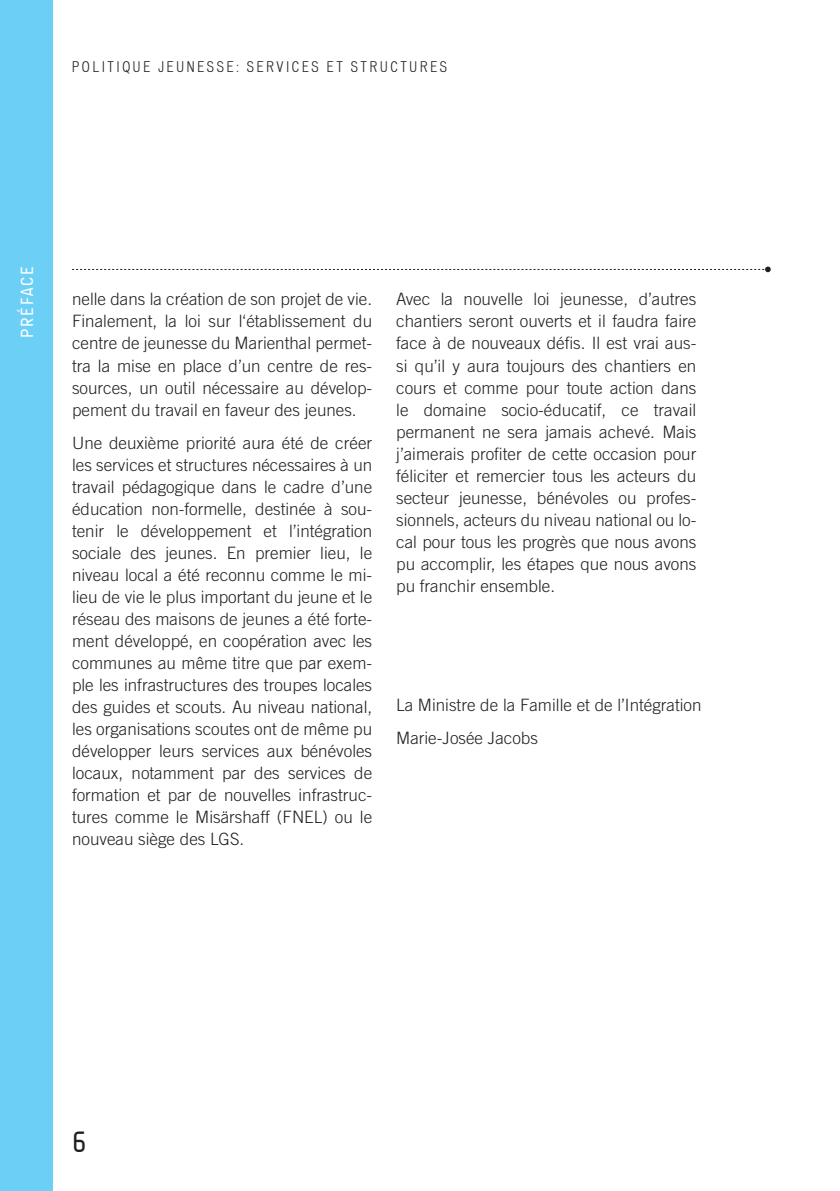
<style>
.page{position:relative;width:840px;height:1191px;background:#fff}
.page>*{position:absolute;margin:0;border:0;box-sizing:border-box;transform-origin:0 0}
.t1{font:18px "A Udimat";letter-spacing:.1em;color:#fff}
.t2{font:300 17px/22px "Trade Gothic";color:#231f20;text-align:justify}
.t3{font:100 condensed 14px "Vonnes";letter-spacing:.2em;color:#231f20}
</style>
<div class="page">
<svg style="left:72px;top:266px;width:698px;height:6px"></svg>
<div style="left:0;top:0;width:53px;height:1191px;background:#6bcff6"></div>
<p class="t3" style="left:72px;top:59px;width:376px">POLITIQUE JEUNESSE: SERVICES ET STRUCTURES</p>
<p class="t1" style="left:17px;top:338px;width:71px;rotate:-90deg">Préface</p>
<p class="t2" style="left:72px;top:288px;width:301px">nelle dans la création de son projet de vie.<br>Finalement, la loi sur l‘établissement du centre de jeunesse du Marienthal permet&shy;tra la mise en place d’un centre de res&shy;sources, un outil nécessaire au dévelop&shy;pement du travail en faveur des jeunes.</p>
<p class="t2" style="left:72px;top:431px;width:301px">Une deuxième priorité aura été de créer les services et structures nécessaires à un travail pédagogique dans le cadre d’une éducation non-formelle, destinée à sou&shy;tenir le développement et l’intégration sociale des jeunes. En premier lieu, le niveau local a été reconnu comme le mi&shy;lieu de vie le plus important du jeune et le réseau des maisons de jeunes a été forte&shy;ment développé, en coopération avec les communes au même titre que par exem&shy;ple les infrastructures des troupes locales des guides et scouts. Au niveau national, les organisations scoutes ont de même pu développer leurs services aux bénévoles locaux, notamment par des services de formation et par de nouvelles infrastruc&shy;tures comme le Misärshaff (FNEL) ou le nouveau siège des LGS.</p>
<p class="t2" style="left:396px;top:288px;width:301px">Avec la nouvelle loi jeunesse, d’autres chantiers seront ouverts et il faudra faire face à de nouveaux défis. Il est vrai aus&shy;si qu’il y aura toujours des chantiers en cours et comme pour toute action dans le domaine socio-éducatif, ce travail permanent ne sera jamais achevé. Mais j’aimerais profiter de cette occasion pour féliciter et remercier tous les acteurs du secteur jeunesse, bénévoles ou profes&shy;sionnels, acteurs du niveau national ou lo&shy;cal pour tous les progrès que nous avons pu accomplir, les étapes que nous avons pu franchir ensemble.</p>
<p class="t2" style="left:396px;top:688px;width:307px;line-height:33.4px">La Ministre de la Famille et de l’Intégration<br>Marie-Josée Jacobs</p>
</div>
